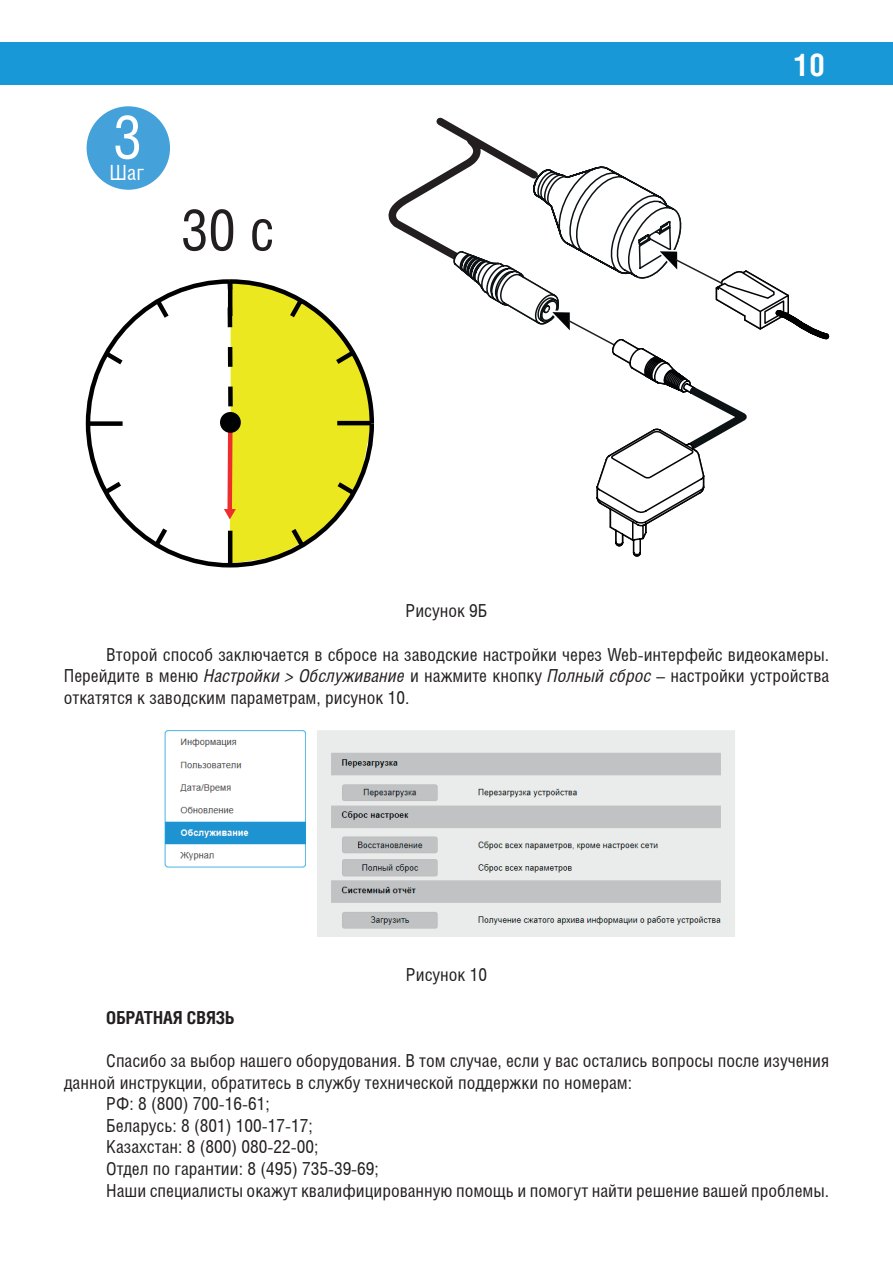
<style>
.page{position:relative;width:893px;height:1263px;background:#fff}
.page>*{position:absolute;margin:0;border:0;box-sizing:border-box;transform-origin:0 0}
.t1{font:60px "Helios Cond";color:#fff}
.t2{font:57px "Helios Cond";color:#231f20}
.t3{font:700 31.5px "Helios Cond";color:#fff}
.t4{font:21px "Helios Cond";color:#fff}
.t5{font:18px/21.6px "Helios Cond";color:#231f20;text-align:justify}
.t6{font:700 18px "Helios Cond";color:#231f20}
.s1{font-style:italic}
</style>
<div class="page">
<div style="left:0;top:43px;width:893px;height:42px;background:#1898d6"></div>
<img style="left:164px;top:730px;width:571px;height:206px">
<div style="left:87px;top:106px;width:83px;height:84px;background:#45a1d9;border-radius:50%"></div>
<svg style="left:85px;top:363px;width:176px;height:205px"></svg>
<hr style="left:228px;top:531px;width:4px;height:34px;background:#000001">
<div style="left:89px;top:421px;width:34px;height:5px;background:#000001"></div>
<svg style="left:99px;top:279px;width:275px;height:272px"></svg>
<svg style="left:224px;top:281px;width:147px;height:283px"></svg>
<div style="left:220px;top:412px;width:21px;height:21px;background:#000001;border-radius:50%"></div>
<svg style="left:388px;top:117px;width:442px;height:440px"></svg>
<h1 class="t1" style="left:113px;top:101px;width:30px">3</h1>
<p class="t4" style="left:110px;top:159px;width:36px">Шаг</p>
<h2 class="t2" style="left:181px;top:196px;width:95px">30 c</h2>
<h3 class="t3" style="left:794px;top:46px;width:32px">10</h3>
<p class="t5" style="left:405px;top:600px;width:83px">Рисунок 9Б</p>
<p class="t5" style="left:64px;top:643px;width:767px;text-indent:43px">Второй способ заключается в сбросе на заводские настройки через Web-интерфейс видеокамеры.<br>Перейдите в меню <span class="s1">Настройки &gt; Обслуживание</span> и нажмите кнопку <span class="s1">Полный сброс</span> – настройки устройства откатятся к заводским параметрам, рисунок 10.</p>
<p class="t5" style="left:406px;top:963px;width:83px">Рисунок 10</p>
<p class="t6" style="left:106px;top:1006px;width:130px">ОБРАТНАЯ СВЯЗЬ</p>
<p class="t5" style="left:106px;top:1049px;width:724px">Спасибо за выбор нашего оборудования. В том случае, если у вас остались вопросы после изучения</p>
<p class="t5" style="left:64px;top:1071px;width:570px">данной инструкции, обратитесь в службу технической поддержки по номерам:</p>
<p class="t5" style="left:106px;top:1092px;width:165px">РФ: 8 (800) 700-16-61;</p>
<p class="t5" style="left:106px;top:1114px;width:208px">Беларусь: 8 (801) 100-17-17;</p>
<p class="t5" style="left:106px;top:1136px;width:214px">Казахстан: 8 (800) 080-22-00;</p>
<p class="t5" style="left:106px;top:1157px;width:274px">Отдел по гарантии: 8 (495) 735-39-69;</p>
<p class="t5" style="left:106px;top:1179px;width:724px">Наши специалисты окажут квалифицированную помощь и помогут найти решение вашей проблемы.</p>
</div>
